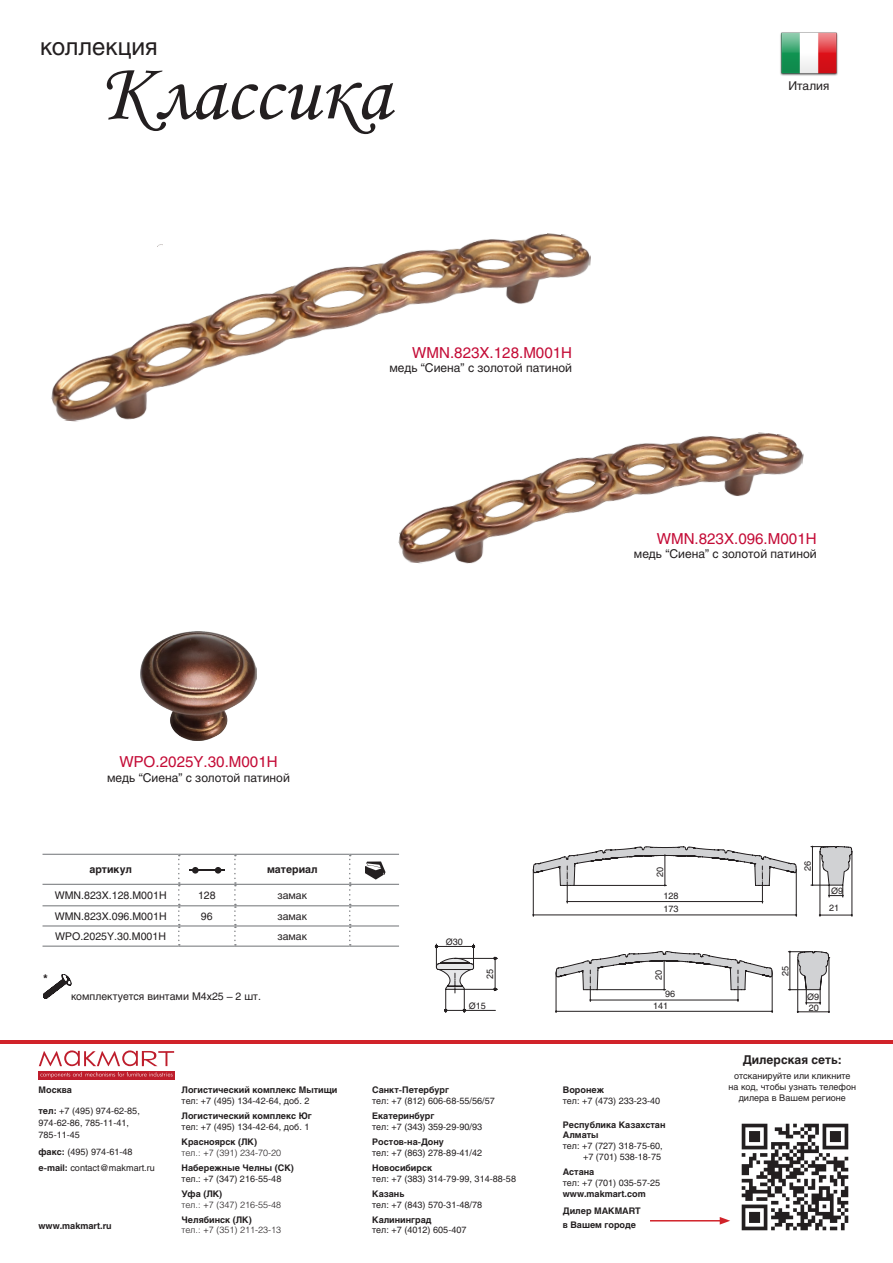
<style>
.page{position:relative;width:893px;height:1263px;background:#fff}
.page>*{position:absolute;margin:0;border:0;box-sizing:border-box;transform-origin:0 0}
.t1{font:24px "Helios";color:#231f20}
.t2{font:15px "Helios";color:#c40c37}
.t3{font:12px "Helios";color:#231f20}
.t4{font:700 12px "Helios";color:#231f20}
.t5{font:10.5px "Helios";color:#231f20}
.артикул_в_таблице{font:700 10.5px "Helios";color:#231f20}
.схемы{font:9px/10.8px "Helios";color:#231f20}
.t6{font:700 9px/10.8px "Helios";color:#231f20}
.t7{font:300 9px "Helios";color:#231f20}
.схемы-2{font:9px "Arial";color:#231f20}
.s1{font-family:"Arial"}
.s2{font-family:"Helios"}
.s3{font-weight:700}
</style>
<div class="page">
<img style="left:741px;top:1123px;width:108px;height:108px">
<div style="left:39px;top:1071px;width:136px;height:8px;background:#be1d2c"></div>
<svg style="left:40px;top:1072px;width:133px;height:6px"></svg>
<svg style="left:39px;top:1050px;width:135px;height:16px"></svg>
<hr style="left:0;top:1040px;width:893px;height:3px;background:#d1232a">
<hr style="left:650px;top:1220px;width:72px;height:1px;background:#d1232a">
<svg style="left:720px;top:1217px;width:10px;height:7px"></svg>
<svg style="left:107px;top:70px;width:288px;height:64px"></svg>
<img style="left:398px;top:432px;width:406px;height:132px">
<img style="left:51px;top:233px;width:541px;height:223px">
<svg style="left:43px;top:974px;width:28px;height:25px"></svg>
<hr style="left:43px;top:854px;width:136px;height:1px;background:#808285">
<hr style="left:43px;top:884px;width:136px;height:1px;background:#808285">
<hr style="left:179px;top:854px;width:56px;height:1px;background:#808285">
<hr style="left:235px;top:854px;width:115px;height:1px;background:#808285">
<hr style="left:179px;top:884px;width:56px;height:1px;background:#808285">
<hr style="left:235px;top:884px;width:115px;height:1px;background:#808285">
<hr style="left:350px;top:854px;width:49px;height:1px;background:#808285">
<hr style="left:350px;top:884px;width:49px;height:1px;background:#808285">
<hr style="left:43px;top:925px;width:136px;height:1px;background:#808285">
<hr style="left:43px;top:945px;width:136px;height:2px;background:#808285">
<svg style="left:178px;top:855px;width:2px;height:90px"></svg>
<hr style="left:179px;top:925px;width:56px;height:1px;background:#808285">
<hr style="left:179px;top:945px;width:56px;height:2px;background:#808285">
<svg style="left:234px;top:855px;width:2px;height:90px"></svg>
<hr style="left:235px;top:925px;width:115px;height:1px;background:#808285">
<hr style="left:235px;top:945px;width:115px;height:2px;background:#808285">
<svg style="left:349px;top:855px;width:2px;height:90px"></svg>
<hr style="left:43px;top:905px;width:136px;height:1px;background:#808285">
<hr style="left:179px;top:905px;width:56px;height:1px;background:#808285">
<hr style="left:235px;top:905px;width:115px;height:1px;background:#808285">
<hr style="left:350px;top:905px;width:49px;height:1px;background:#808285">
<hr style="left:350px;top:925px;width:49px;height:1px;background:#808285">
<hr style="left:350px;top:945px;width:49px;height:2px;background:#808285">
<svg style="left:215px;top:867px;width:6px;height:6px"></svg>
<div style="left:192px;top:867px;width:7px;height:6px;background:#231f20;border-radius:50%"></div>
<hr style="left:190px;top:870px;width:35px;height:1px;background:#231f20">
<svg style="left:365px;top:861px;width:20px;height:18px"></svg>
<img style="left:780px;top:32px;width:58px;height:44px">
<hr style="left:556px;top:972px;width:1px;height:41px;background:#231f20">
<hr style="left:772px;top:972px;width:1px;height:41px;background:#231f20">
<hr style="left:556px;top:1011px;width:216px;height:1px;background:#231f20">
<svg style="left:555px;top:951px;width:274px;height:53px"></svg>
<hr style="left:797px;top:959px;width:1px;height:54px;background:#231f20">
<hr style="left:829px;top:959px;width:1px;height:54px;background:#231f20">
<hr style="left:798px;top:1011px;width:31px;height:1px;background:#231f20">
<hr style="left:533px;top:870px;width:1px;height:46px;background:#231f20">
<hr style="left:796px;top:870px;width:1px;height:46px;background:#231f20">
<hr style="left:533px;top:915px;width:263px;height:1px;background:#231f20">
<svg style="left:533px;top:846px;width:319px;height:57px"></svg>
<hr style="left:820px;top:852px;width:1px;height:64px;background:#231f20">
<hr style="left:852px;top:851px;width:1px;height:65px;background:#231f20">
<hr style="left:820px;top:915px;width:32px;height:1px;background:#231f20">
<img style="left:140px;top:632px;width:117px;height:108px">
<hr style="left:446px;top:1010px;width:49px;height:1px;background:#231f20">
<hr style="left:455px;top:958px;width:43px;height:1px;background:#231f20">
<hr style="left:464px;top:989px;width:34px;height:1px;background:#231f20">
<hr style="left:495px;top:958px;width:1px;height:31px;background:#231f20">
<svg style="left:435px;top:944px;width:41px;height:69px"></svg>
<h1 class="t1" style="left:40px;top:32px;width:119px">коллекция</h1>
<p class="t3" style="left:788px;top:79px;width:42px">Италия</p>
<p class="t2" style="left:412px;top:343px;width:161px">WMN.823X.128.M001H</p>
<p class="t3" style="left:389px;top:361px;width:184px">медь “Сиена” с золотой патиной</p>
<p class="t2" style="left:657px;top:530px;width:161px">WMN.823X.096.M001H</p>
<p class="t3" style="left:634px;top:547px;width:184px">медь “Сиена” с золотой патиной</p>
<p class="t2" style="left:119px;top:753px;width:160px">WPO.2025Y.30.M001H</p>
<p class="t3" style="left:107px;top:770px;width:184px">медь “Сиена” с золотой патиной</p>
<p class="артикул_в_таблице" style="left:90px;top:863px;width:44px">артикул</p>
<p class="артикул_в_таблице" style="left:267px;top:863px;width:52px">материал</p>
<p class="t5" style="left:55px;top:889px;width:113px">WMN.823X.128.M001H</p>
<p class="t5" style="left:198px;top:889px;width:19px">128</p>
<p class="t5" style="left:277px;top:889px;width:31px">замак</p>
<p class="t5" style="left:55px;top:910px;width:113px">WMN.823X.096.M001H</p>
<p class="t5" style="left:201px;top:910px;width:13px">96</p>
<p class="t5" style="left:277px;top:910px;width:31px">замак</p>
<p class="t5" style="left:55px;top:930px;width:112px">WPO.2025Y.30.M001H</p>
<p class="t5" style="left:277px;top:930px;width:31px">замак</p>
<p class="схемы" style="left:446px;top:936px;width:19px"><span class="s1">Ø</span>30</p>
<p class="схемы" style="left:655px;top:877px;width:12px;rotate:-90deg">20</p>
<p class="схемы" style="left:663px;top:890px;width:17px">128</p>
<p class="схемы" style="left:663px;top:903px;width:17px">173</p>
<p class="схемы" style="left:802px;top:871px;width:12px;rotate:-90deg">26</p>
<p class="схемы-2" style="left:831px;top:885px;width:14px">Ø<span class="s2">9</span></p>
<p class="схемы" style="left:829px;top:903px;width:12px">21</p>
<p class="t4" style="left:43px;top:972px;width:6px">*</p>
<p class="t5" style="left:71px;top:990px;width:191px">комплектуется винтами М4х25 – 2 шт.</p>
<p class="схемы-2" style="left:484px;top:979px;width:12px;rotate:-90deg">25</p>
<p class="схемы" style="left:469px;top:1000px;width:19px"><span class="s1">Ø</span>15</p>
<p class="схемы" style="left:780px;top:976px;width:12px;rotate:-90deg">25</p>
<p class="схемы" style="left:653px;top:980px;width:12px;rotate:-90deg">20</p>
<p class="схемы" style="left:653px;top:1001px;width:17px">141</p>
<p class="схемы" style="left:809px;top:1002px;width:12px">20</p>
<p class="схемы" style="left:665px;top:988px;width:12px">96</p>
<p class="схемы-2" style="left:807px;top:991px;width:14px">Ø<span class="s2">9</span></p>
<p class="t6" style="left:39px;top:1085px;width:35px">Москва</p>
<p class="схемы" style="left:39px;top:1105px;width:103px;line-height:12px"><span class="s3">тел:</span> +7 (495) 974-62-85,<br>974-62-86, 785-11-41,<br>785-11-45</p>
<p class="схемы" style="left:39px;top:1143px;width:118px;line-height:16.2px"><span class="s3">факс:</span> (495) 974-61-48 <span class="s3">e-mail:</span> contact@makmart.ru</p>
<p class="t6" style="left:39px;top:1221px;width:75px">www.makmart.ru</p>
<p class="t6" style="left:182px;top:1085px;width:157px">Логистический комплекс Мытищи</p>
<p class="схемы" style="left:182px;top:1095px;width:129px">тел: +7 (495) 134-42-64, доб. 2</p>
<p class="t6" style="left:182px;top:1110px;width:132px">Логистический комплекс Юг</p>
<p class="схемы" style="left:182px;top:1121px;width:129px">тел: +7 (495) 134-42-64, доб. 1</p>
<p class="t6" style="left:182px;top:1136px;width:77px">Красноярск (ЛК)</p>
<p class="t7" style="left:182px;top:1147px;width:101px">тел.: +7 (391) 234-70-20</p>
<p class="t6" style="left:182px;top:1162px;width:114px">Набережные Челны (CК)</p>
<p class="схемы" style="left:182px;top:1173px;width:101px">тел.: +7 (347) 216-55-48</p>
<p class="t6" style="left:182px;top:1188px;width:42px">Уфа (ЛК)</p>
<p class="t7" style="left:182px;top:1199px;width:101px">тел.: +7 (347) 216-55-48</p>
<p class="t6" style="left:182px;top:1214px;width:72px">Челябинск (ЛК)</p>
<p class="t7" style="left:182px;top:1225px;width:101px">тел.: +7 (351) 211-23-13</p>
<p class="t6" style="left:372px;top:1085px;width:78px">Санкт-Петербург</p>
<p class="схемы" style="left:372px;top:1095px;width:124px">тел: +7 (812) 606-68-55/56/57</p>
<p class="t6" style="left:372px;top:1110px;width:64px">Екатеринбург</p>
<p class="схемы" style="left:372px;top:1121px;width:111px">тел: +7 (343) 359-29-90/93</p>
<p class="t6" style="left:372px;top:1136px;width:73px">Ростов-на-Дону</p>
<p class="схемы" style="left:372px;top:1147px;width:111px">тел: +7 (863) 278-89-41/42</p>
<p class="t6" style="left:372px;top:1162px;width:61px">Новосибирск</p>
<p class="схемы" style="left:372px;top:1173px;width:145px">тел: +7 (383) 314-79-99, 314-88-58</p>
<p class="t6" style="left:372px;top:1188px;width:34px">Казань</p>
<p class="схемы" style="left:372px;top:1199px;width:111px">тел: +7 (843) 570-31-48/78</p>
<p class="t6" style="left:372px;top:1214px;width:61px">Калининград</p>
<p class="схемы" style="left:372px;top:1225px;width:96px">тел: +7 (4012) 605-407</p>
<p class="t6" style="left:563px;top:1085px;width:43px">Воронеж</p>
<p class="схемы" style="left:563px;top:1095px;width:99px">тел: +7 (473) 233-23-40</p>
<p class="t6" style="left:563px;top:1119px;width:104px">Республика Казахстан<br>Алматы</p>
<p class="схемы" style="left:563px;top:1140px;width:101px;text-align:right">тел: +7 (727) 318-75-60, +7 (701) 538-18-75</p>
<p class="t6" style="left:563px;top:1166px;width:33px">Астана</p>
<p class="схемы" style="left:563px;top:1177px;width:99px">тел: +7 (701) 035-57-25</p>
<p class="t6" style="left:563px;top:1185px;width:84px;line-height:17.7px">www.makmart.com<br>Дилер MAKMART</p>
<p class="t6" style="left:563px;top:1219px;width:75px">в Вашем городе</p>
<h3 class="t4" style="left:743px;top:1053px;width:101px">Дилерская сеть:</h3>
<p class="схемы" style="left:729px;top:1071px;width:129px;text-align:center">отсканируйте или кликните на код, чтобы узнать телефон дилера в Вашем регионе</p>
</div>
